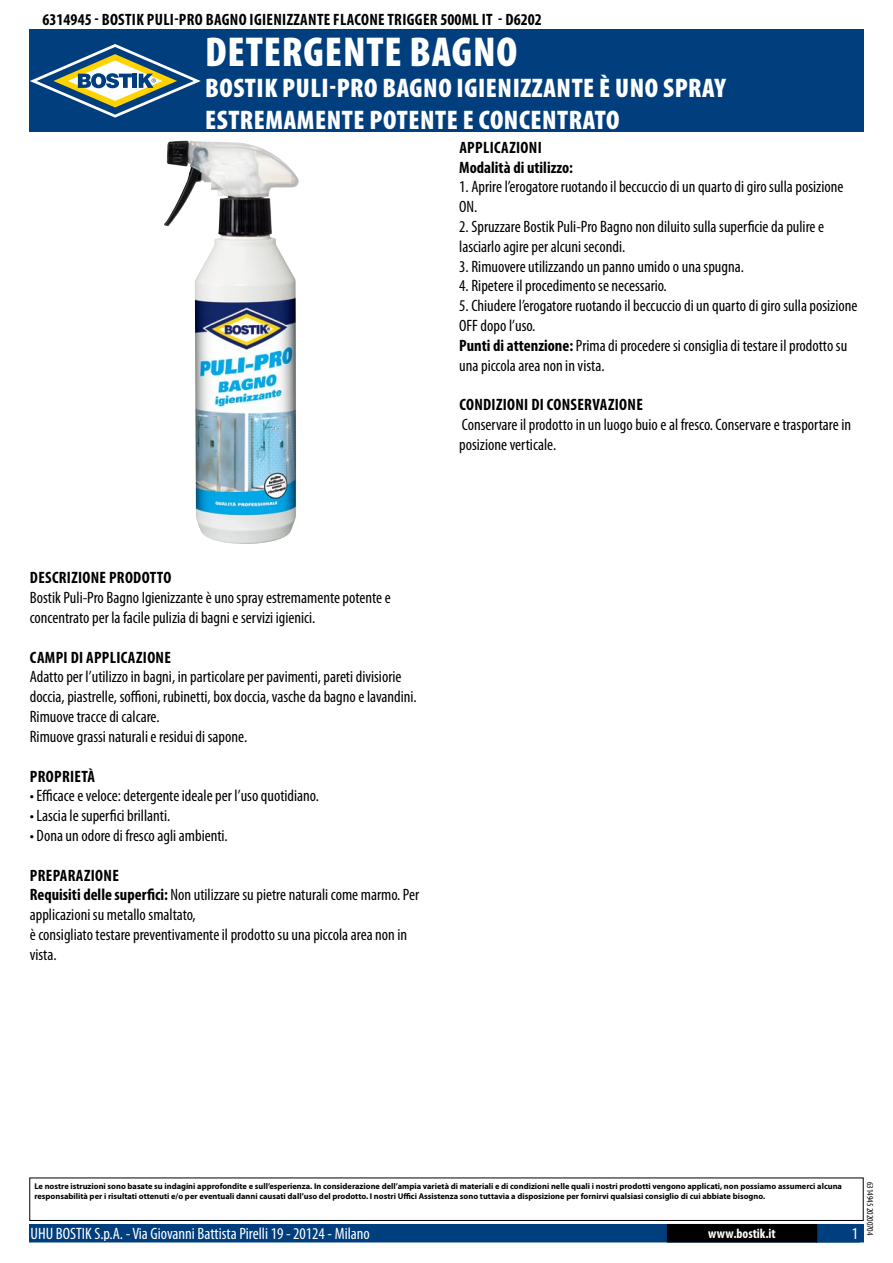
<style>
.page{position:relative;width:893px;height:1263px;background:#fff}
.page>*{position:absolute;margin:0;border:0;box-sizing:border-box;transform-origin:0 0}
.t1{font:900 condensed 42px "Myriad Pro";letter-spacing:.02em;color:#fff}
.t2{font:900 condensed 27px/32.4px "Myriad Pro";letter-spacing:.02em;color:#fff}
.t3{font:condensed 16.5px/19.8px "Myriad Pro";color:#000}
.t4{font:700 condensed 16.5px/19.8px "Myriad Pro";letter-spacing:.02em;color:#000}
.t5{font:condensed 16.5px "Myriad Pro";color:#fff}
.t6{font:700 condensed 13.5px "Myriad Pro";color:#fff}
.t7{font:condensed 9px "Myriad Pro";color:#000}
.t8{font:700 8.4px/10.1px "Myriad Pro";color:#000}
.s1{font-weight:700}
</style>
<div class="page">
<div style="left:30px;top:1225px;width:833px;height:17px;background:#003e7d"></div>
<div style="left:29px;top:1224px;width:835px;height:18px;border:2px solid #003e7d"></div>
<div style="left:816px;top:1224px;width:44px;height:18px;border:2px solid #003e7d"></div>
<div style="left:668px;top:1225px;width:148px;height:17px;background:#000"></div>
<div style="left:667px;top:1224px;width:150px;height:18px;border:2px solid #000"></div>
<div style="left:29px;top:1177px;width:835px;height:44px;border:1px solid #000"></div>
<div style="left:30px;top:30px;width:834px;height:102px;background:#003e7d"></div>
<svg style="left:30px;top:44px;width:171px;height:74px"></svg>
<img style="left:164px;top:140px;width:135px;height:404px">
<p class="t4" style="left:43px;top:9px;width:501px">6314945 - BOSTIK PULI-PRO BAGNO IGIENIZZANTE FLACONE TRIGGER 500ML IT - D6202</p>
<h1 class="t1" style="left:205px;top:25px;width:314px">DETERGENTE BAGNO</h1>
<h2 class="t2" style="left:205px;top:71px;width:522px">BOSTIK PULI-PRO BAGNO IGIENIZZANTE È UNO SPRAY<br>ESTREMAMENTE POTENTE E CONCENTRATO</h2>
<p class="t4" style="left:459px;top:137px;width:115px">APPLICAZIONI<br>MODALITÀ DI UTILIZZO:</p>
<p class="t3" style="left:459px;top:177px;width:386px">1. Aprire l’erogatore ruotando il beccuccio di un quarto di giro sulla posizione<br>ON.</p>
<p class="t3" style="left:459px;top:216px;width:366px">2. Spruzzare Bostik Puli-Pro Bagno non diluito sulla superficie da pulire e lasciarlo agire per alcuni secondi.</p>
<p class="t3" style="left:459px;top:256px;width:286px">3. Rimuovere utilizzando un panno umido o una spugna.</p>
<p class="t3" style="left:459px;top:276px;width:209px">4. Ripetere il procedimento se necessario.</p>
<p class="t3" style="left:459px;top:296px;width:400px">5. Chiudere l’erogatore ruotando il beccuccio di un quarto di giro sulla posizione OFF dopo l’uso.<br><span class="s1">PUNTI DI ATTENZIONE:</span> Prima di procedere si consiglia di testare il prodotto su una piccola area non in vista.</p>
<p class="t4" style="left:459px;top:394px;width:185px">CONDIZIONI DI CONSERVAZIONE</p>
<p class="t3" style="left:459px;top:414px;width:393px">Conservare il prodotto in un luogo buio e al fresco. Conservare e trasportare in posizione verticale.</p>
<p class="t4" style="left:30px;top:568px;width:143px">DESCRIZIONE PRODOTTO</p>
<p class="t3" style="left:30px;top:588px;width:363px">Bostik Puli-Pro Bagno Igienizzante è uno spray estremamente potente e concentrato per la facile pulizia di bagni e servizi igienici.</p>
<p class="t4" style="left:30px;top:647px;width:143px">CAMPI DI APPLICAZIONE</p>
<p class="t3" style="left:30px;top:667px;width:389px">Adatto per l’utilizzo in bagni, in particolare per pavimenti, pareti divisiorie doccia, piastrelle, soffioni, rubinetti, box doccia, vasche da bagno e lavandini.<br>Rimuove tracce di calcare.<br>Rimuove grassi naturali e residui di sapone.</p>
<p class="t4" style="left:30px;top:766px;width:67px">PROPRIETÀ</p>
<p class="t3" style="left:30px;top:786px;width:291px">• Efficace e veloce: detergente ideale per l’uso quotidiano.</p>
<p class="t3" style="left:30px;top:805px;width:142px">• Lascia le superfici brillanti.</p>
<p class="t3" style="left:30px;top:825px;width:200px">• Dona un odore di fresco agli ambienti.</p>
<p class="t3" style="left:30px;top:865px;width:391px"><span class="s1">PREPARAZIONE<br>REQUISITI DELLE SUPERFICI:</span> Non utilizzare su pietre naturali come marmo. Per applicazioni su metallo smaltato,<br>è consigliato testare preventivamente il prodotto su una piccola area non in vista.</p>
<p class="t8" style="left:34px;top:1181px;width:809px">Le nostre istruzioni sono basate su indagini approfondite e sull’esperienza. In considerazione dell’ampia varietà di materiali e di condizioni nelle quali i nostri prodotti vengono applicati, non possiamo assumerci alcuna responsabilità per i risultati ottenuti e/o per eventuali danni causati dall’uso del prodotto. I nostri Uffici Assistenza sono tuttavia a disposizione per fornirvi qualsiasi consiglio di cui abbiate bisogno.</p>
<p class="t5" style="left:31px;top:1224px;width:341px">UHU BOSTIK S.p.A. - Via Giovanni Battista Pirelli 19 - 20124 - Milano</p>
<p class="t6" style="left:708px;top:1225px;width:69px">WWW.BOSTIK.IT</p>
<p class="t5" style="left:852px;top:1224px;width:8px">1</p>
<p class="t7" style="left:875px;top:1182px;width:55px;rotate:90deg">6314945 20200704</p>
</div>
